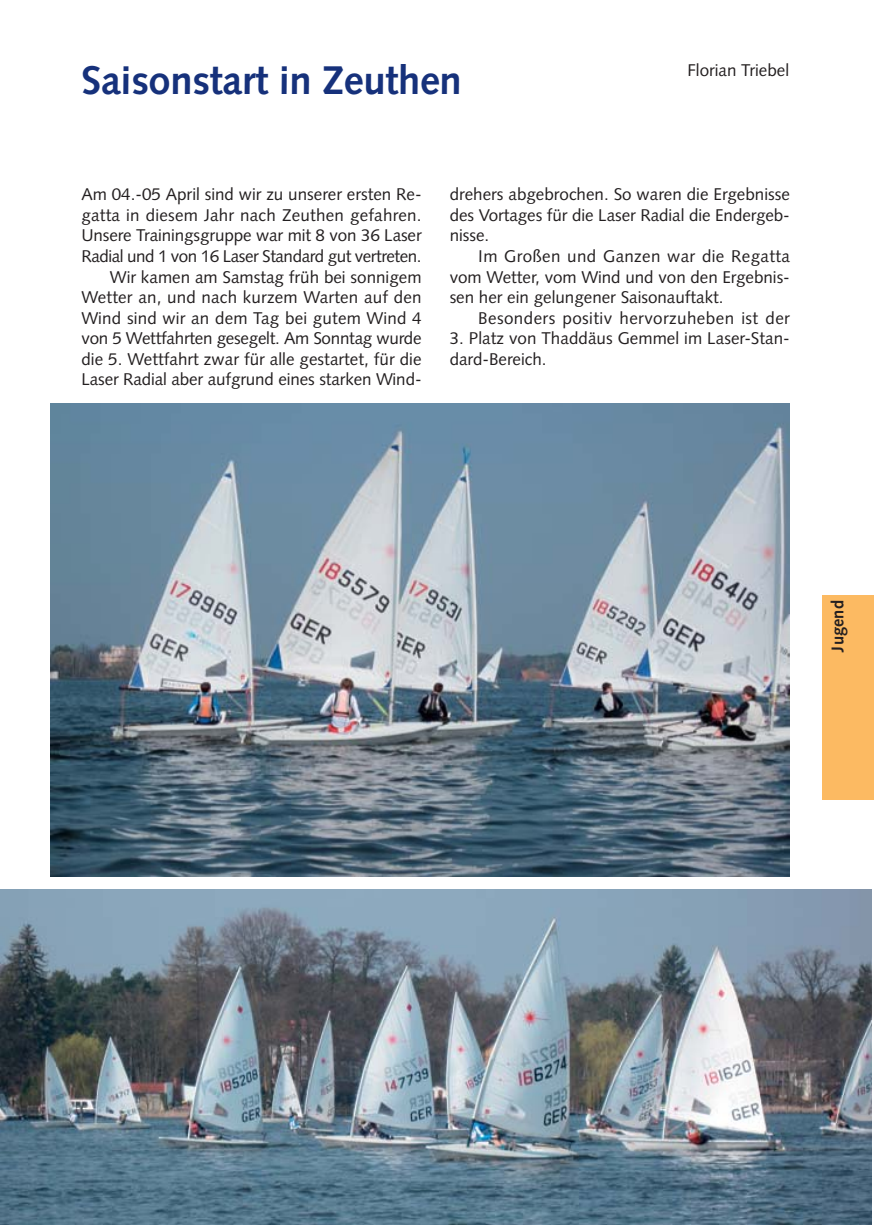
<style>
.page{position:relative;width:874px;height:1226px;background:#fff}
.page>*{position:absolute;margin:0;border:0;box-sizing:border-box;transform-origin:0 0}
.t1{font:700 40px "Syntax";letter-spacing:-.01em;color:#16317b}
.t2{font:17px/20.6px "Syntax";color:#231f20;text-align:justify}
.t3{font:17px "Syntax";letter-spacing:.025em;color:#231f20}
.t4{font:700 17px "Syntax";color:#231f20}
</style>
<div class="page">
<img style="left:51px;top:403px;width:738px;height:473px">
<div style="left:822px;top:595px;width:51px;height:204px;background:#fcba62"></div>
<img style="left:0;top:890px;width:871px;height:334px">
<h1 class="t1" style="left:81px;top:64px;width:382px">Saisonstart in Zeuthen</h1>
<p class="t2" style="left:687px;top:61px;width:103px">Florian Triebel</p>
<p class="t2" style="left:81px;top:186px;width:342px;text-align:right">Am 04.-05 April sind wir zu unserer ersten Re&shy;gatta in diesem Jahr nach Zeuthen gefahren.<br>Unsere Trainingsgruppe war mit 8 von 36 Laser Radial und 1 von 16 Laser Standard gut vertreten.<br>Wir kamen am Samstag früh bei sonnigem Wetter an, und nach kurzem Warten auf den Wind sind wir an dem Tag bei gutem Wind 4 von 5 Wettfahrten gesegelt. Am Sonntag wurde die 5. Wettfahrt zwar für alle gestartet, für die Laser Radial aber aufgrund eines starken Wind-</p>
<p class="t2" style="left:450px;top:186px;width:342px">drehers abgebrochen. So waren die Ergebnisse des Vortages für die Laser Radial die Endergeb&shy;nisse.</p>
<p class="t2" style="left:450px;top:247px;width:342px;text-indent:29px">Im Großen und Ganzen war die Regatta vom Wetter, vom Wind und von den Ergebnis&shy;sen her ein gelungener Saisonauftakt.</p>
<p class="t3" style="left:478px;top:311px;width:313px">Besonders positiv hervorzuheben ist der</p>
<p class="t2" style="left:450px;top:330px;width:342px">3. Platz von Thaddäus Gemmel im Laser-Stan&shy;dard-Bereich.</p>
<p class="t4" style="left:831px;top:652px;width:53px;rotate:-90deg">Jugend</p>
</div>
